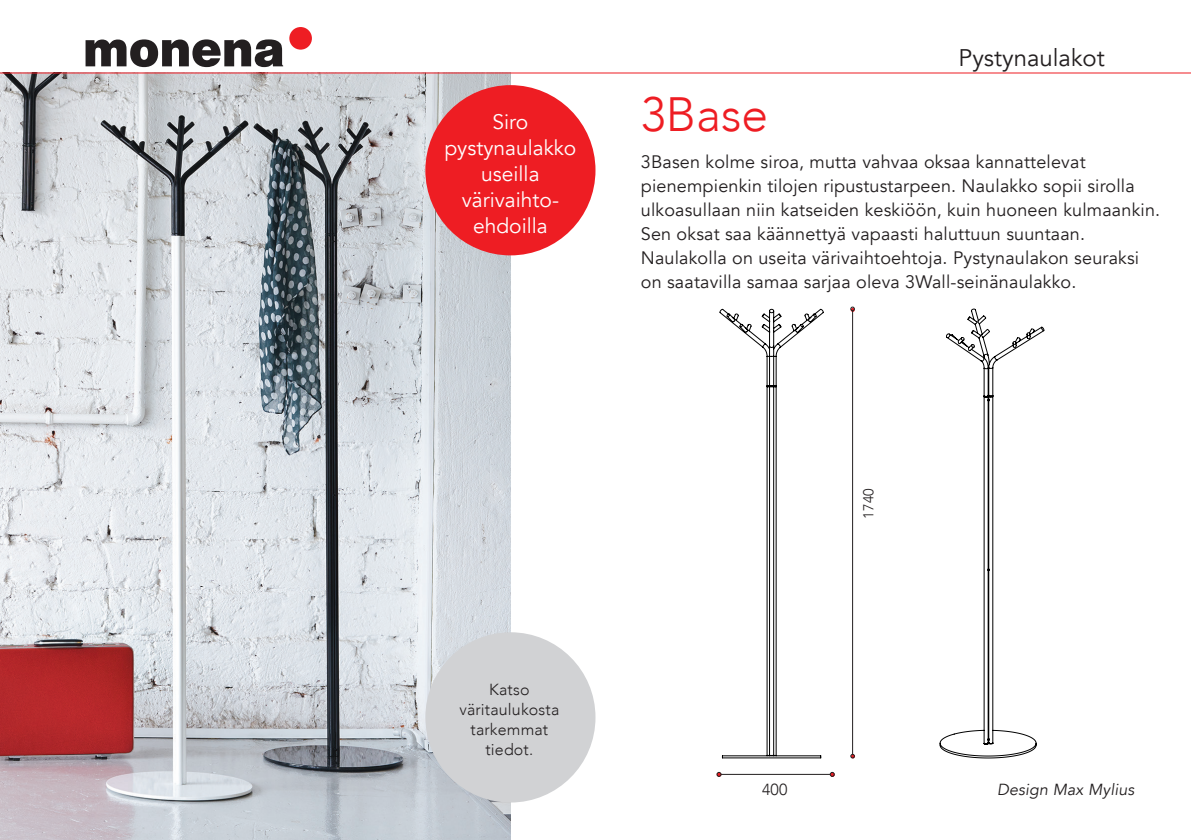
<style>
.page{position:relative;width:1191px;height:840px;background:#fff}
.page>*{position:absolute;margin:0;border:0;box-sizing:border-box;transform-origin:0 0}
.otsikko_ohut_pun{font:300 48px "Avenir";color:#ee1d23}
.t1{font:24px "Avenir";color:#231f20}
.palloteksti{font:21px "Avenir";color:#fff}
.teksti{font:18px/24px "Avenir";letter-spacing:.01em;color:#231f20}
.teksti_ykt{font:300 16px/20px "Avenir";letter-spacing:.01em;color:#231f20;text-align:center}
.teksti-2{font:italic 16px "Avenir";letter-spacing:.01em;color:#231f20}
.teksti_ykt-2{font:300 14.4px "Avenir";color:#231f20}
</style>
<div class="page">
<img style="left:0;top:73px;width:510px;height:766px">
<hr style="left:852px;top:310px;width:1px;height:444px;background:#231f20">
<svg style="left:850px;top:306px;width:5px;height:6px"></svg>
<svg style="left:850px;top:753px;width:5px;height:5px"></svg>
<svg style="left:719px;top:308px;width:105px;height:450px"></svg>
<hr style="left:721px;top:773px;width:109px;height:1px;background:#231f20">
<svg style="left:716px;top:771px;width:5px;height:5px"></svg>
<svg style="left:829px;top:771px;width:5px;height:5px"></svg>
<svg style="left:939px;top:308px;width:106px;height:450px"></svg>
<hr style="left:0;top:72px;width:1191px;height:1px;background:#ee1d23">
<svg style="left:86px;top:39px;width:197px;height:28px"></svg>
<div style="left:289px;top:27px;width:23px;height:23px;background:#ee1d23;border-radius:50%"></div>
<div style="left:425px;top:85px;width:170px;height:170px;background:#ee1d23;border-radius:50%"></div>
<div style="left:425px;top:632px;width:170px;height:170px;background:#d1d2d4;border-radius:50%"></div>
<p class="palloteksti" style="left:492px;top:109px;width:37px">Siro</p>
<p class="palloteksti" style="left:444px;top:135px;width:133px">pystynaulakko</p>
<p class="palloteksti" style="left:481px;top:161px;width:60px">useilla</p>
<p class="palloteksti" style="left:462px;top:187px;width:99px">värivaihto-</p>
<p class="palloteksti" style="left:473px;top:213px;width:76px">ehdoilla</p>
<p class="otsikko_ohut_pun" style="left:641px;top:86px;width:129px">3Base</p>
<h2 class="t1" style="left:958px;top:44px;width:148px">Pystynaulakot</h2>
<p class="teksti" style="left:641px;top:150px;width:446px">3Basen kolme siroa, mutta vahvaa oksaa kannattelevat</p>
<p class="teksti" style="left:641px;top:174px;width:521px">pienempienkin tilojen ripustustarpeen. Naulakko sopii sirolla ulkoasullaan niin katseiden keskiöön, kuin huoneen kulmaankin.<br>Sen oksat saa käännettyä vapaasti haluttuun suuntaan.</p>
<p class="teksti" style="left:641px;top:246px;width:500px">Naulakolla on useita värivaihtoehtoja. Pystynaulakon seuraksi on saatavilla samaa sarjaa oleva 3Wall-seinänaulakko.</p>
<p class="teksti_ykt" style="left:459px;top:679px;width:101px">Katso väritaulukosta tarkemmat tiedot.</p>
<p class="teksti_ykt-2" style="left:860px;top:518px;width:32px;rotate:-90deg">1740</p>
<p class="teksti_ykt" style="left:762px;top:778px;width:27px">400</p>
<p class="teksti-2" style="left:997px;top:779px;width:139px">Design Max Mylius</p>
</div>
